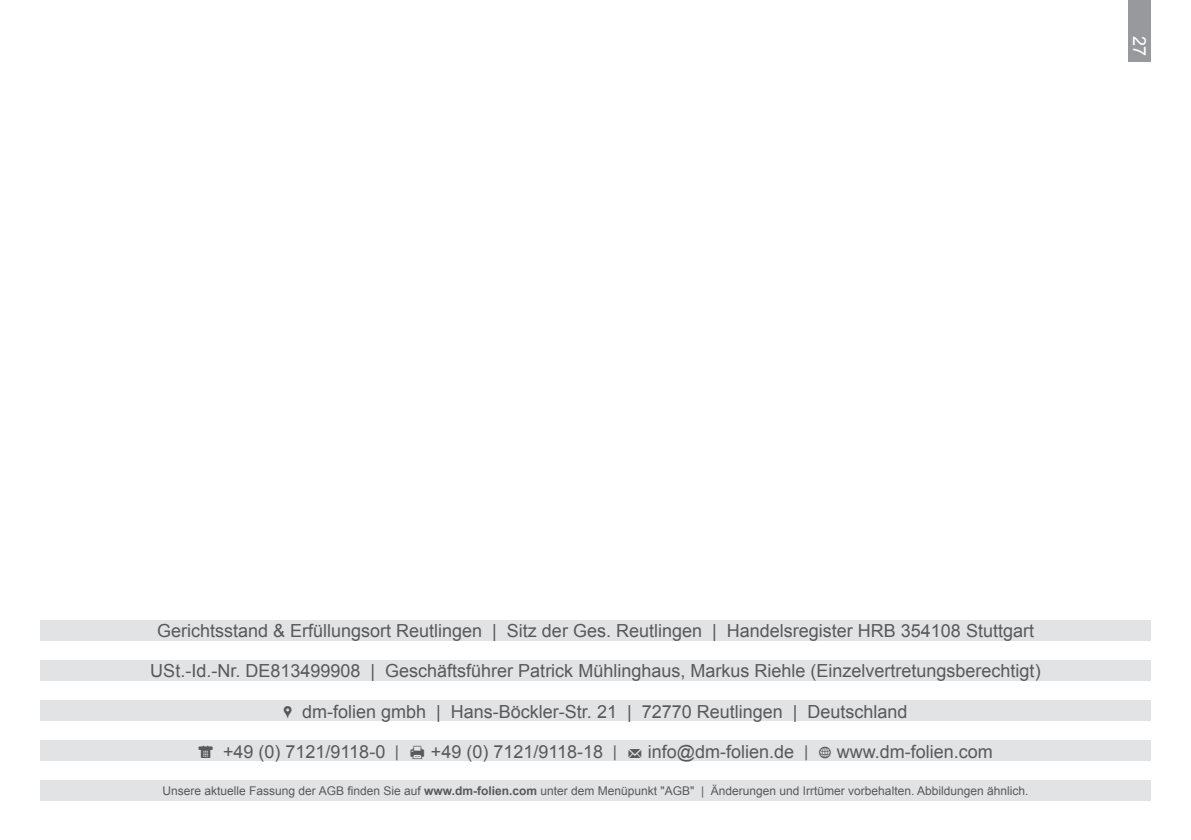
<style>
.page{position:relative;width:1191px;height:840px;background:#fff}
.page>*{position:absolute;margin:0;border:0;box-sizing:border-box;transform-origin:0 0}
.t1{font:18px "Arial";color:#58595b}
.t2{font:18px "Arial";color:#fff}
.t3{font:12px "Arial";color:#58595b}
.s1{font-family:"Modern Pictograms"}
.s2{font-family:"PT Sans"}
.s3{font-weight:700}
</style>
<div class="page">
<div style="left:1128px;top:0;width:23px;height:61px;background:#97999c"></div>
<div style="left:40px;top:740px;width:1111px;height:20px;background:#e2e3e4"></div>
<div style="left:40px;top:700px;width:1110px;height:20px;background:#e2e3e4"></div>
<div style="left:40px;top:620px;width:1111px;height:20px;background:#e2e3e4"></div>
<div style="left:40px;top:660px;width:1111px;height:20px;background:#e2e3e4"></div>
<div style="left:40px;top:780px;width:1111px;height:20px;background:#e2e3e4"></div>
<p class="t2" style="left:1151px;top:36px;width:22px;rotate:90deg">27</p>
<p class="t1" style="left:157px;top:618px;width:878px">Gerichtsstand &amp; Erfüllungsort Reutlingen | Sitz der Ges. Reutlingen | Handelsregister HRB 354108 Stuttgart</p>
<p class="t1" style="left:150px;top:658px;width:892px">USt.-Id.-Nr. DE813499908 | Geschäftsführer Patrick Mühlinghaus, Markus Riehle (Einzelvertretungsberechtigt)</p>
<p class="t1" style="left:283px;top:699px;width:626px"><span class="s1">,</span> dm-folien gmbh | Hans-Böckler-Str. 21 | 72770 Reutlingen | Deutschland</p>
<p class="t1" style="left:198px;top:739px;width:796px"><span class="s1">c</span> +49 (0) 7121/9118-0 <span class="s2">|</span> <span class="s1">d</span> +49 (0) 7121/9118-18 <span class="s2">|</span> <span class="s1">m</span> info@dm-folien.de <span class="s2">|</span> <span class="s1">w</span> www.dm-folien.com</p>
<p class="t3" style="left:162px;top:782px;width:867px">Unsere aktuelle Fassung der AGB finden Sie auf <span class="s3">www.dm-folien.com</span> unter dem Menüpunkt "AGB" | Änderungen und Irrtümer vorbehalten. Abbildungen ähnlich.</p>
</div>
